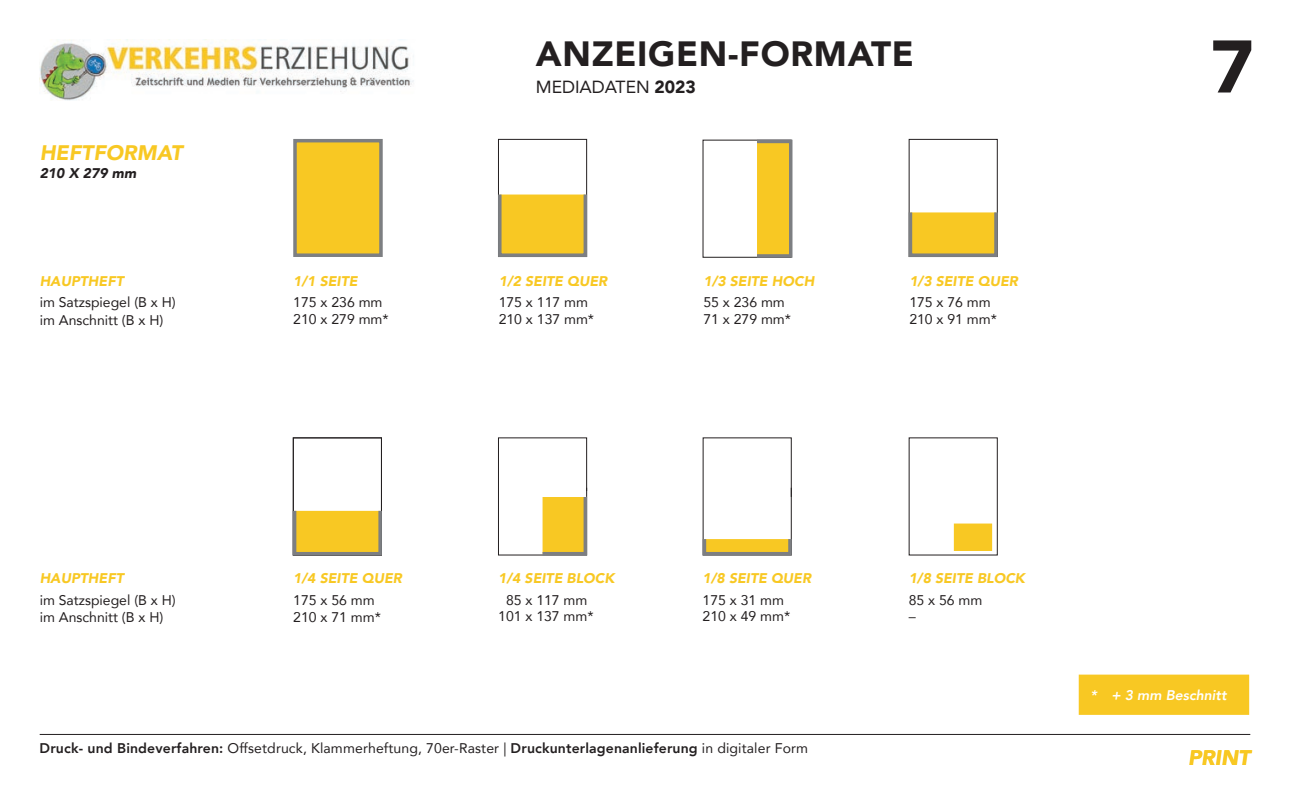
<style>
.page{position:relative;width:1290px;height:794px;background:#fff}
.page>*{position:absolute;margin:0;border:0;box-sizing:border-box;transform-origin:0 0}
.t1{font:900 73.5px "Avenir";color:#231f20}
.t2{font:900 35px "Avenir";letter-spacing:.02em;color:#231f20}
.t3{font:italic 900 21px "Avenir";color:#f8c823}
.t4{font:17.5px "Avenir";color:#231f20}
.t5{font:14px/16.6px "Avenir";color:#231f20}
.t6{font:italic 900 14px "Avenir";color:#f8c823}
.t7{font:italic 800 14px "Avenir";color:#fff}
.t8{font:italic 900 14px "Avenir";color:#231f20}
.s1{font-weight:900}
.s2{font-weight:800}
</style>
<div class="page">
<hr style="left:40px;top:734px;width:1210px;height:1px;background:#231f20">
<img style="left:40px;top:40px;width:374px;height:60px">
<div style="left:293px;top:139px;width:90px;height:118px;background:#f8c823;border:4px solid #7d7f82"></div>
<div style="left:498px;top:139px;width:89px;height:118px;border:1px solid #231f20"></div>
<div style="left:498px;top:193px;width:89px;height:64px;background:#f8c823;border:4px solid #7d7f82"></div>
<div style="left:1079px;top:675px;width:169px;height:39px;background:#f8c823"></div>
<div style="left:1079px;top:674px;width:170px;height:41px;border:2px solid #f8c823"></div>
<div style="left:755px;top:140px;width:37px;height:118px;background:#f8c823;border:4px solid #7d7f82"></div>
<div style="left:909px;top:139px;width:89px;height:118px;border:1px solid #231f20"></div>
<div style="left:909px;top:211px;width:89px;height:46px;background:#f8c823;border:4px solid #7d7f82"></div>
<div style="left:293px;top:437px;width:89px;height:118px;border:1px solid #231f20"></div>
<div style="left:293px;top:509px;width:89px;height:46px;background:#f8c823;border:4px solid #7d7f82"></div>
<div style="left:498px;top:437px;width:89px;height:118px;border:1px solid #231f20"></div>
<div style="left:541px;top:493px;width:46px;height:62px;background:#f8c823;border:4px solid #7d7f82"></div>
<div style="left:542px;top:491px;width:47px;height:6px;background:#fff"></div>
<div style="left:703px;top:437px;width:89px;height:118px;border:1px solid #231f20"></div>
<div style="left:703px;top:537px;width:89px;height:18px;background:#f8c823;border:4px solid #7d7f82"></div>
<div style="left:954px;top:523px;width:38px;height:28px;background:#f8c823;border:2px solid #f8c823"></div>
<h3 class="t3" style="left:40px;top:136px;width:144px">HEFTFORMAT</h3>
<p class="t8" style="left:40px;top:161px;width:98px">210 X 279 mm</p>
<p class="t6" style="left:40px;top:269px;width:86px">HAUPTHEFT</p>
<p class="t5" style="left:40px;top:293px;width:138px;line-height:17.5px">im Satzspiegel (B x H) im Anschnitt (B x H)</p>
<p class="t6" style="left:293px;top:269px;width:66px">1/1 SEITE</p>
<p class="t5" style="left:293px;top:294px;width:97px">175 x 236 mm<br>210 x 279 mm*</p>
<h2 class="t2" style="left:536px;top:24px;width:380px">ANZEIGEN-FORMATE</h2>
<p class="t4" style="left:536px;top:73px;width:162px">MEDIADATEN <span class="s1">2023</span></p>
<p class="t6" style="left:499px;top:269px;width:110px">1/2 SEITE QUER</p>
<p class="t5" style="left:499px;top:294px;width:97px">175 x 117 mm<br>210 x 137 mm*</p>
<p class="t6" style="left:703px;top:269px;width:112px">1/3 SEITE HOCH</p>
<p class="t5" style="left:703px;top:294px;width:89px">55 x 236 mm<br>71 x 279 mm*</p>
<p class="t6" style="left:909px;top:269px;width:110px">1/3 SEITE QUER</p>
<p class="t5" style="left:909px;top:294px;width:89px">175 x 76 mm<br>210 x 91 mm*</p>
<h1 class="t1" style="left:1210px;top:4px;width:45px">7</h1>
<p class="t6" style="left:40px;top:567px;width:86px">HAUPTHEFT</p>
<p class="t5" style="left:40px;top:591px;width:138px;line-height:17.5px">im Satzspiegel (B x H) im Anschnitt (B x H)</p>
<p class="t6" style="left:293px;top:567px;width:110px">1/4 SEITE QUER</p>
<p class="t5" style="left:293px;top:591px;width:89px">175 x 56 mm<br>210 x 71 mm*</p>
<p class="t6" style="left:498px;top:567px;width:118px">1/4 SEITE BLOCK</p>
<p class="t5" style="left:498px;top:591px;width:97px;text-align:center">85 x 117 mm<br>101 x 137 mm*</p>
<p class="t6" style="left:702px;top:567px;width:110px">1/8 SEITE QUER</p>
<p class="t5" style="left:702px;top:591px;width:89px">175 x 31 mm<br>210 x 49 mm*</p>
<p class="t5" style="left:40px;top:740px;width:770px"><span class="s2">Druck- und Bindeverfahren:</span> Offsetdruck, Klammerheftung, 70er-Raster | <span class="s2">Druckunterlagenanlieferung</span> in digitaler Form</p>
<p class="t6" style="left:909px;top:567px;width:118px">1/8 SEITE BLOCK</p>
<p class="t5" style="left:909px;top:591px;width:75px">85 x 56 mm –</p>
<p class="t7" style="left:1090px;top:687px;width:138px">* + 3 mm Beschnitt</p>
<h3 class="t3" style="left:1188px;top:740px;width:64px">PRINT</h3>
</div>
